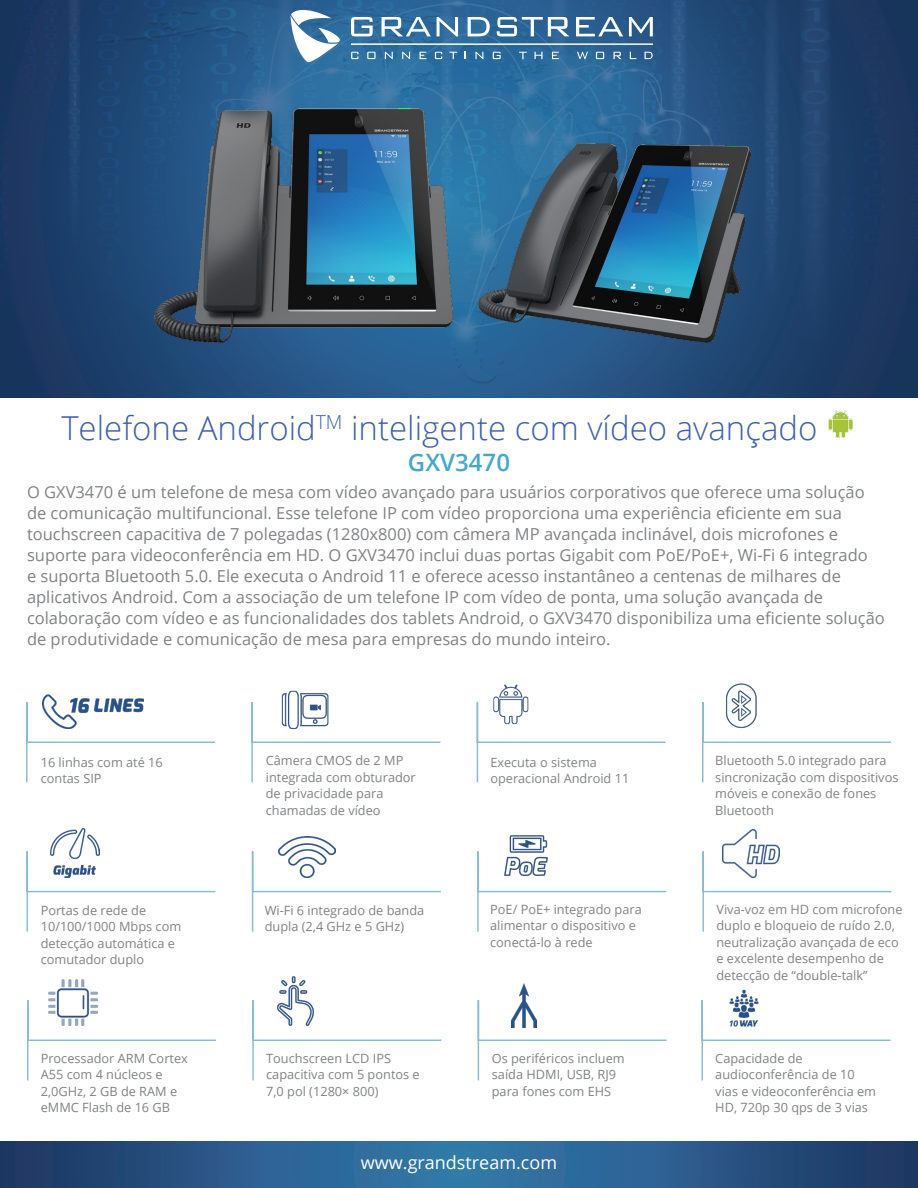
<style>
.page{position:relative;width:918px;height:1188px;background:#fff}
.page>*{position:absolute;margin:0;border:0;box-sizing:border-box;transform-origin:0 0}
.t1{font:300 33px "Open Sans";color:#3e60ac}
.t2{font:600 24px "Open Sans";color:#46a8ca}
.t3{font:18px "Open Sans";color:#fff}
.t4{font:16.5px/21px "Open Sans";color:#808285}
.t5{font:12.75px/16.5px "Open Sans";color:#808285}
</style>
<div class="page">
<img style="left:0;top:0;width:918px;height:397px">
<img style="left:478px;top:144px;width:273px;height:198px">
<img style="left:155px;top:108px;width:297px;height:234px">
<svg style="left:291px;top:10px;width:49px;height:52px"></svg>
<svg style="left:351px;top:17px;width:22px;height:19px"></svg>
<svg style="left:382px;top:17px;width:49px;height:19px"></svg>
<svg style="left:437px;top:17px;width:21px;height:19px"></svg>
<svg style="left:468px;top:17px;width:22px;height:19px"></svg>
<svg style="left:497px;top:17px;width:72px;height:19px"></svg>
<svg style="left:576px;top:17px;width:47px;height:19px"></svg>
<svg style="left:629px;top:17px;width:24px;height:19px"></svg>
<svg style="left:351px;top:52px;width:7px;height:7px"></svg>
<svg style="left:367px;top:52px;width:9px;height:7px"></svg>
<svg style="left:385px;top:52px;width:8px;height:7px"></svg>
<svg style="left:402px;top:52px;width:8px;height:7px"></svg>
<svg style="left:420px;top:52px;width:6px;height:7px"></svg>
<svg style="left:435px;top:52px;width:7px;height:7px"></svg>
<svg style="left:449px;top:52px;width:8px;height:7px"></svg>
<svg style="left:476px;top:52px;width:7px;height:7px"></svg>
<svg style="left:493px;top:52px;width:8px;height:7px"></svg>
<svg style="left:519px;top:52px;width:8px;height:7px"></svg>
<svg style="left:535px;top:52px;width:8px;height:7px"></svg>
<svg style="left:552px;top:52px;width:7px;height:7px"></svg>
<svg style="left:645px;top:52px;width:8px;height:7px"></svg>
<svg style="left:596px;top:52px;width:8px;height:7px"></svg>
<svg style="left:614px;top:52px;width:7px;height:7px"></svg>
<svg style="left:630px;top:52px;width:6px;height:7px"></svg>
<svg style="left:577px;top:52px;width:11px;height:7px"></svg>
<hr style="left:351px;top:44px;width:302px;height:1px;background:#fff">
<img style="left:829px;top:411px;width:23px;height:27px">
<img style="left:51px;top:828px;width:48px;height:22px">
<img style="left:281px;top:690px;width:48px;height:11px">
<img style="left:493px;top:684px;width:36px;height:17px">
<img style="left:723px;top:830px;width:57px;height:20px">
<img style="left:42px;top:694px;width:101px;height:7px">
<img style="left:726px;top:683px;width:31px;height:18px">
<img style="left:279px;top:836px;width:56px;height:14px">
<img style="left:509px;top:836px;width:39px;height:14px">
<svg style="left:0;top:1142px;width:918px;height:46px;background:#295988"></svg>
<img style="left:49px;top:979px;width:48px;height:20px">
<img style="left:730px;top:989px;width:28px;height:10px">
<img style="left:279px;top:977px;width:29px;height:22px">
<img style="left:518px;top:983px;width:12px;height:16px">
<svg style="left:26px;top:701px;width:189px;height:82px"></svg>
<svg style="left:251px;top:701px;width:190px;height:82px"></svg>
<svg style="left:476px;top:701px;width:190px;height:82px"></svg>
<svg style="left:702px;top:701px;width:189px;height:82px"></svg>
<svg style="left:26px;top:850px;width:190px;height:82px"></svg>
<svg style="left:251px;top:850px;width:190px;height:82px"></svg>
<svg style="left:477px;top:850px;width:190px;height:82px"></svg>
<svg style="left:702px;top:850px;width:190px;height:82px"></svg>
<svg style="left:27px;top:999px;width:189px;height:82px"></svg>
<svg style="left:252px;top:999px;width:190px;height:82px"></svg>
<svg style="left:477px;top:999px;width:190px;height:82px"></svg>
<svg style="left:701px;top:999px;width:190px;height:82px"></svg>
<p class="t1" style="left:61px;top:405px;width:758px">Telefone Android<sup>TM</sup> inteligente com vídeo avançado</p>
<p class="t4" style="left:27px;top:481px;width:859px">O GXV3470 é um telefone de mesa com vídeo avançado para usuários corporativos que oferece uma solução de comunicação multifuncional. Esse telefone IP com vídeo proporciona uma experiência eficiente em sua touchscreen capacitiva de 7 polegadas (1280x800) com câmera MP avançada inclinável, dois microfones e suporte para videoconferência em HD. O GXV3470 inclui duas portas Gigabit com PoE/PoE+, Wi-Fi 6 integrado<br>e suporta Bluetooth 5.0. Ele executa o Android 11 e oferece acesso instantâneo a centenas de milhares de aplicativos Android. Com a associação de um telefone IP com vídeo de ponta, uma solução avançada de colaboração com vídeo e as funcionalidades dos tablets Android, o GXV3470 disponibiliza uma eficiente solução de produtividade e comunicação de mesa para empresas do mundo inteiro.</p>
<p class="t2" style="left:408px;top:446px;width:104px">GXV3470</p>
<p class="t5" style="left:41px;top:754px;width:124px">16 linhas com até 16 contas SIP</p>
<p class="t5" style="left:266px;top:752px;width:152px">Câmera CMOS de 2 MP integrada com obturador de privacidade para chamadas de vídeo</p>
<p class="t5" style="left:490px;top:754px;width:140px">Executa o sistema operacional Android 11</p>
<p class="t5" style="left:715px;top:752px;width:185px">Bluetooth 5.0 integrado para sincronização com dispositivos móveis e conexão de fones<br>Bluetooth</p>
<p class="t5" style="left:41px;top:902px;width:142px">Portas de rede de<br>10/100/1000 Mbps com detecção automática e comutador duplo</p>
<p class="t5" style="left:265px;top:902px;width:161px">Wi-Fi 6 integrado de banda dupla (2,4 GHz e 5 GHz)</p>
<p class="t5" style="left:490px;top:901px;width:153px">PoE/ PoE+ integrado para alimentar o dispositivo e conectá-lo à rede</p>
<p class="t5" style="left:716px;top:901px;width:188px">Viva-voz em HD com microfone duplo e bloqueio de ruído 2.0, neutralização avançada de eco e excelente desempenho de detecção de “double-talk”</p>
<p class="t5" style="left:41px;top:1049px;width:149px">Processador ARM Cortex<br>A55 com 4 núcleos e<br>2,0GHz, 2 GB de RAM e eMMC Flash de 16 GB</p>
<p class="t5" style="left:266px;top:1049px;width:155px">Touchscreen LCD IPS capacitiva com 5 pontos e<br>7,0 pol (1280× 800)</p>
<p class="t5" style="left:492px;top:1049px;width:134px">Os periféricos incluem saída HDMI, USB, RJ9 para fones com EHS</p>
<p class="t5" style="left:715px;top:1049px;width:162px">Capacidade de audioconferência de 10 vias e videoconferência em<br>HD, 720p 30 qps de 3 vias</p>
<p class="t3" style="left:361px;top:1151px;width:198px">www.grandstream.com</p>
</div>
